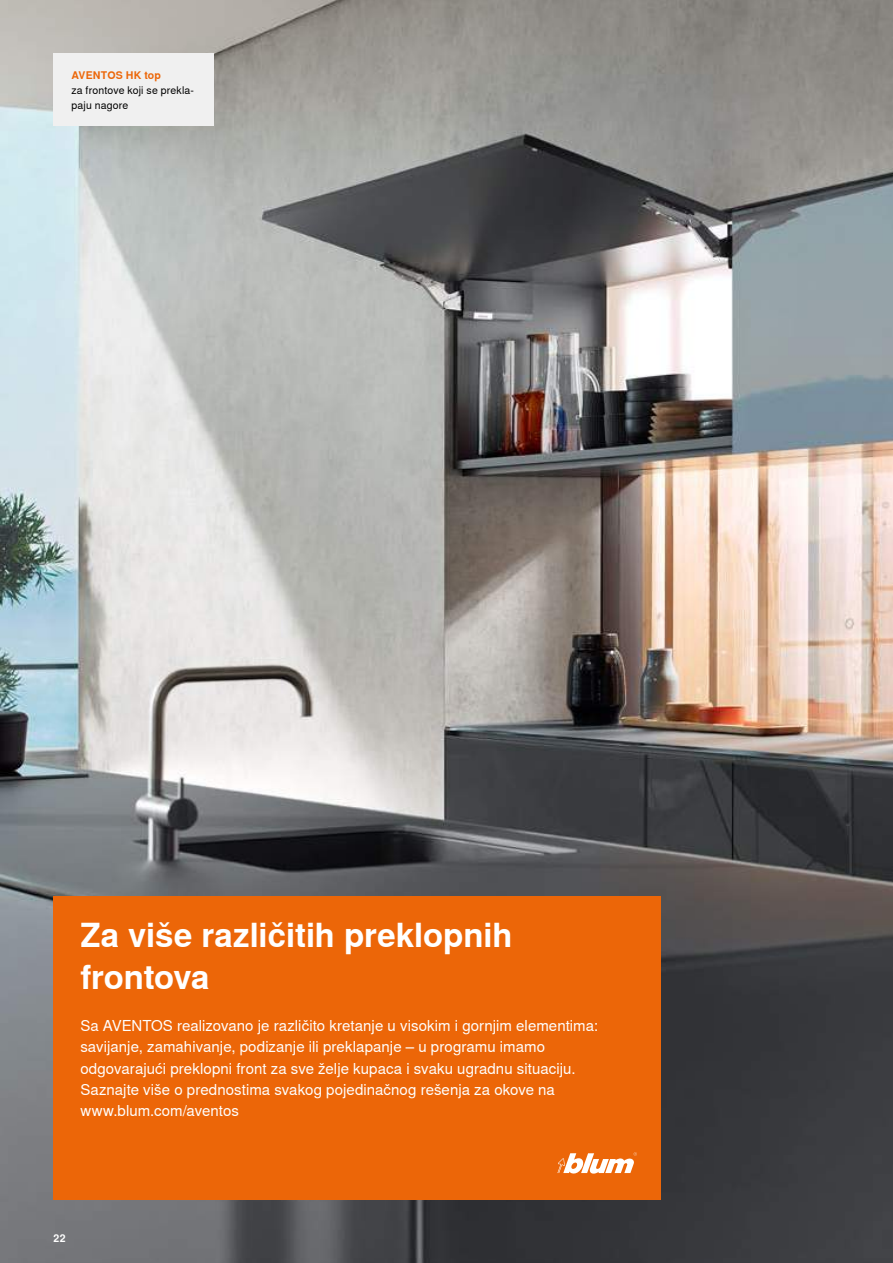
<style>
.page{position:relative;width:893px;height:1263px;background:#fff}
.page>*{position:absolute;margin:0;border:0;box-sizing:border-box;transform-origin:0 0}
.t1{font:700 33px/42px "Nimbus Sans Global";letter-spacing:-.005em;color:#fff}
.t2{font:15px/21px "Nimbus Sans Global";letter-spacing:.005em;color:#fff}
.t3{font:10.5px/15px "Nimbus Sans Global";letter-spacing:.015em;color:#000}
.t4{font:700 10.5px "Nimbus Sans Global";letter-spacing:.015em;color:#ec6608}
.t5{font:700 10.5px "Nimbus Sans Global";color:#fff}
</style>
<div class="page">
<img style="left:0;top:0;width:893px;height:1263px">
<div style="left:54px;top:896px;width:607px;height:304px;background:#ec6608"></div>
<svg style="left:557px;top:1152px;width:80px;height:21px"></svg>
<div style="left:54px;top:54px;width:160px;height:72px;background:#f0f0f0"></div>
<p class="t4" style="left:71px;top:69px;width:91px">AVENTOS HK top</p>
<p class="t3" style="left:71px;top:83px;width:124px">za frontove koji se prekla&shy;paju nagore</p>
<h1 class="t1" style="left:80px;top:915px;width:433px">Za više različitih preklopnih frontova</h1>
<p class="t2" style="left:80px;top:1016px;width:519px">Sa AVENTOS realizovano je različito kretanje u visokim i gornjim elementima: savijanje, zamahivanje, podizanje ili preklapanje – u programu imamo odgovarajući preklopni front za sve želje kupaca i svaku ugradnu situaciju.<br>Saznajte više o prednostima svakog pojedinačnog rešenja za okove na www.blum.com/aventos</p>
<p class="t5" style="left:54px;top:1232px;width:13px">22</p>
</div>
